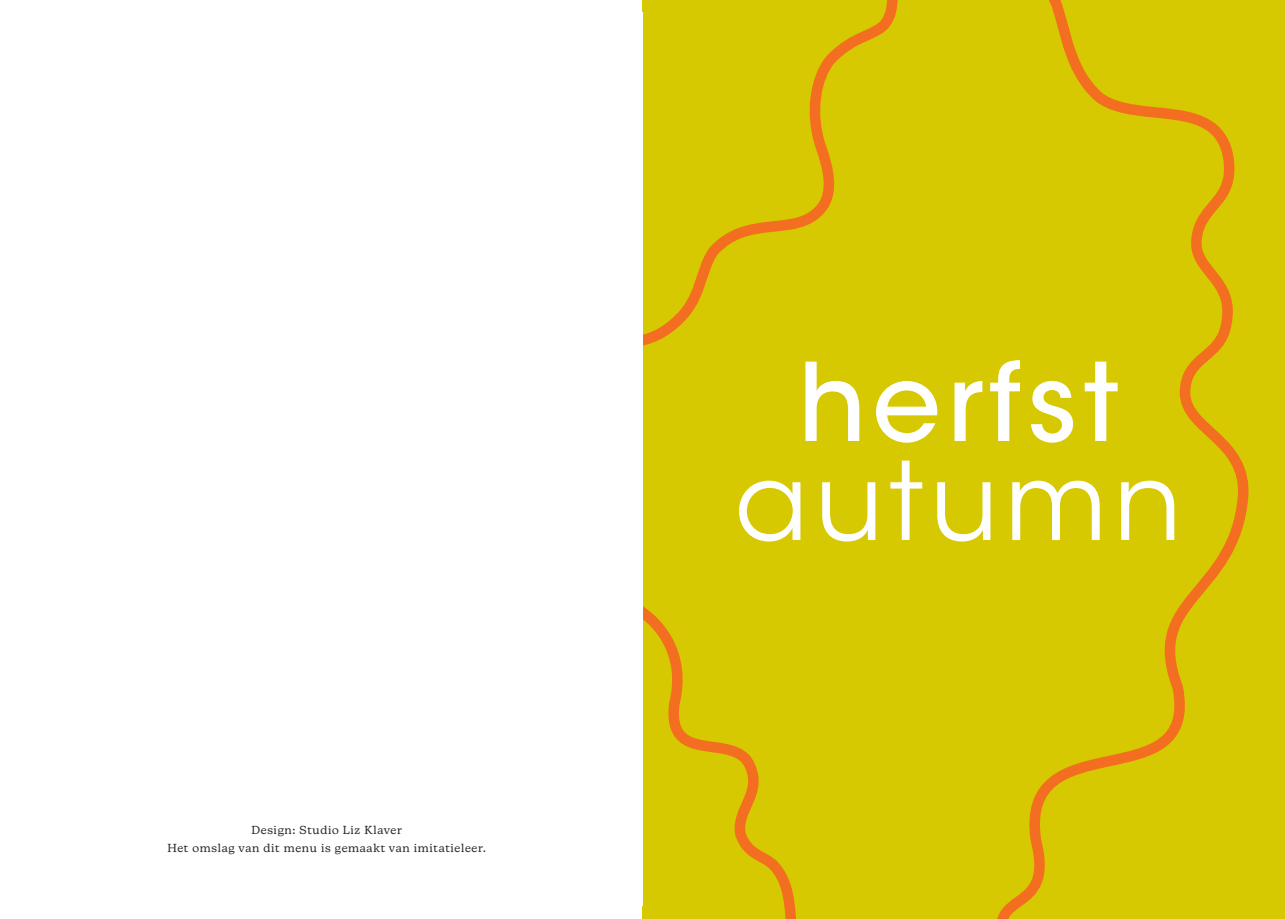
<style>
.page{position:relative;width:1285px;height:919px;background:#fff}
.page>*{position:absolute;margin:0;border:0;box-sizing:border-box;transform-origin:0 0}
.t1{font:500 107.1px "ITC Avant Garde Std";letter-spacing:.06em;color:#fff}
.t2{font:107.1px "ITC Avant Garde Std";letter-spacing:.06em;color:#fff}
.t3{font:11.55px/18.5px "Kansas New";letter-spacing:.06em;color:#2b292a;text-align:center}
</style>
<div class="page">
<div style="left:642px;top:0;width:642px;height:918px;background:#d6c801"></div>
<svg style="left:997px;top:0;width:252px;height:918px"></svg>
<svg style="left:642px;top:0;width:256px;height:918px"></svg>
<p class="t3" style="left:167px;top:820px;width:320px">Design: Studio Liz Klaver<br>Het omslag van dit menu is gemaakt van imitatieleer.</p>
<h1 class="t1" style="left:798px;top:335px;width:322px">herfst</h1>
<h1 class="t2" style="left:734px;top:436px;width:448px">autumn</h1>
</div>
